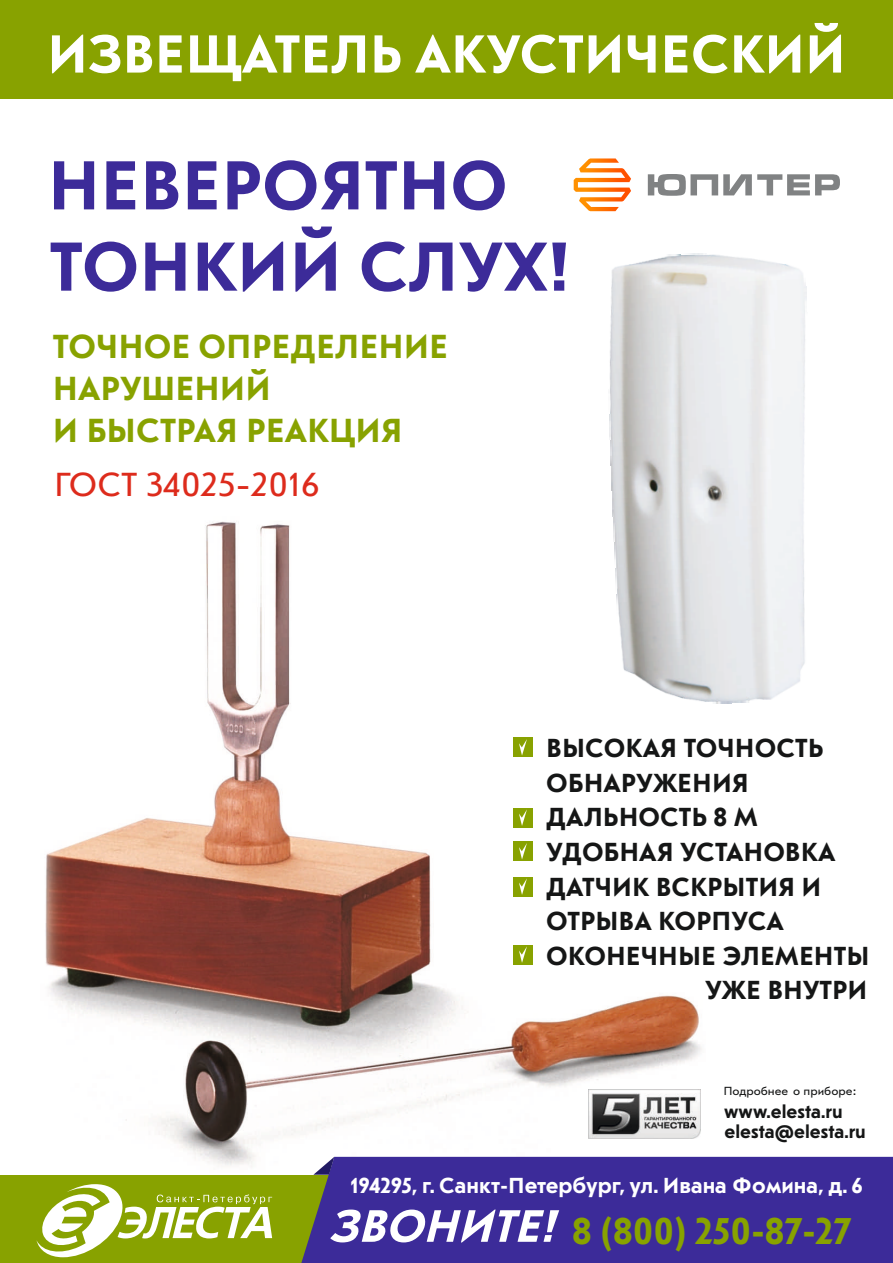
<style>
.page{position:relative;width:893px;height:1263px;background:#fff}
.page>*{position:absolute;margin:0;border:0;box-sizing:border-box;transform-origin:0 0}
.t1{font:700 72.15px "Journal Sans New";color:#3c2b99}
.t2{font:700 55.8px "Journal Sans New";color:#fff}
.t3{font:700 38.85px "Journal Sans New";color:#88a200}
.t4{font:700 34.8px/41.5px "Journal Sans New";color:#88a200}
.t5{font:34.8px "Journal Sans New";color:#dd2b1c}
.t6{font:700 27.3px "Journal Sans New";color:#151616}
.t7{font:700 22.8px "Journal Sans New";color:#fff}
.t8{font:700 19.5px/19.8px "Journal Sans New";color:#151616}
.t9{font:12.3px "Journal Sans New";color:#151616}
</style>
<div class="page">
<img style="left:45px;top:521px;width:661px;height:646px">
<div style="left:0;top:0;width:893px;height:99px;background:#88a200"></div>
<div style="left:513px;top:738px;width:20px;height:19px;background:#88a200"></div>
<svg style="left:519px;top:739px;width:8px;height:17px"></svg>
<div style="left:513px;top:877px;width:20px;height:19px;background:#88a200"></div>
<svg style="left:519px;top:878px;width:8px;height:17px"></svg>
<div style="left:513px;top:841px;width:20px;height:20px;background:#88a200"></div>
<svg style="left:519px;top:843px;width:8px;height:16px"></svg>
<div style="left:513px;top:945px;width:20px;height:19px;background:#88a200"></div>
<svg style="left:519px;top:946px;width:8px;height:17px"></svg>
<div style="left:513px;top:808px;width:20px;height:19px;background:#88a200"></div>
<svg style="left:519px;top:809px;width:8px;height:17px"></svg>
<div style="left:0;top:1175px;width:893px;height:88px;background:#88a200"></div>
<div style="left:298px;top:1157px;width:595px;height:106px;background:#3c2b99"></div>
<svg style="left:330px;top:1209px;width:229px;height:33px;background:#958cc7"></svg>
<svg style="left:313px;top:1157px;width:21px;height:18px"></svg>
<svg style="left:37px;top:1184px;width:235px;height:73px"></svg>
<img style="left:589px;top:1089px;width:112px;height:50px">
<img style="left:603px;top:253px;width:204px;height:454px">
<svg style="left:574px;top:158px;width:57px;height:53px"></svg>
<svg style="left:648px;top:174px;width:192px;height:22px"></svg>
<h2 class="t2" style="left:47px;top:30px;width:800px">ИЗВЕЩАТЕЛЬ АКУСТИЧЕСКИЙ</h2>
<h1 class="t1" style="left:48px;top:155px;width:461px">НЕВЕРОЯТНО</h1>
<h1 class="t1" style="left:50px;top:236px;width:522px">ТОНКИЙ СЛУХ!</h1>
<p class="t4" style="left:53px;top:329px;width:397px">ТОЧНОЕ ОПРЕДЕЛЕНИЕ<br>НАРУШЕНИЙ<br>И БЫСТРАЯ РЕАКЦИЯ</p>
<p class="t5" style="left:54px;top:469px;width:267px">ГОСТ 34025-2016</p>
<p class="t6" style="left:546px;top:736px;width:279px">ВЫСОКАЯ ТОЧНОСТЬ</p>
<p class="t6" style="left:546px;top:771px;width:204px">ОБНАРУЖЕНИЯ</p>
<p class="t6" style="left:546px;top:805px;width:213px">ДАЛЬНОСТЬ 8 М</p>
<p class="t6" style="left:546px;top:840px;width:291px">УДОБНАЯ УСТАНОВКА</p>
<p class="t6" style="left:546px;top:875px;width:277px">ДАТЧИК ВСКРЫТИЯ И</p>
<p class="t6" style="left:546px;top:909px;width:239px">ОТРЫВА КОРПУСА</p>
<p class="t6" style="left:546px;top:944px;width:325px">ОКОНЕЧНЫЕ ЭЛЕМЕНТЫ</p>
<p class="t6" style="left:705px;top:978px;width:164px">УЖЕ ВНУТРИ</p>
<p class="t9" style="left:723px;top:1085px;width:135px">Подробнее о приборе:</p>
<p class="t8" style="left:724px;top:1103px;width:143px">www.elesta.ru elesta@elesta.ru</p>
<p class="t7" style="left:351px;top:1176px;width:513px">194295, г. Санкт-Петербург, ул. Ивана Фомина, д. 6</p>
<h3 class="t3" style="left:572px;top:1215px;width:280px">8 (800) 250-87-27</h3>
</div>
